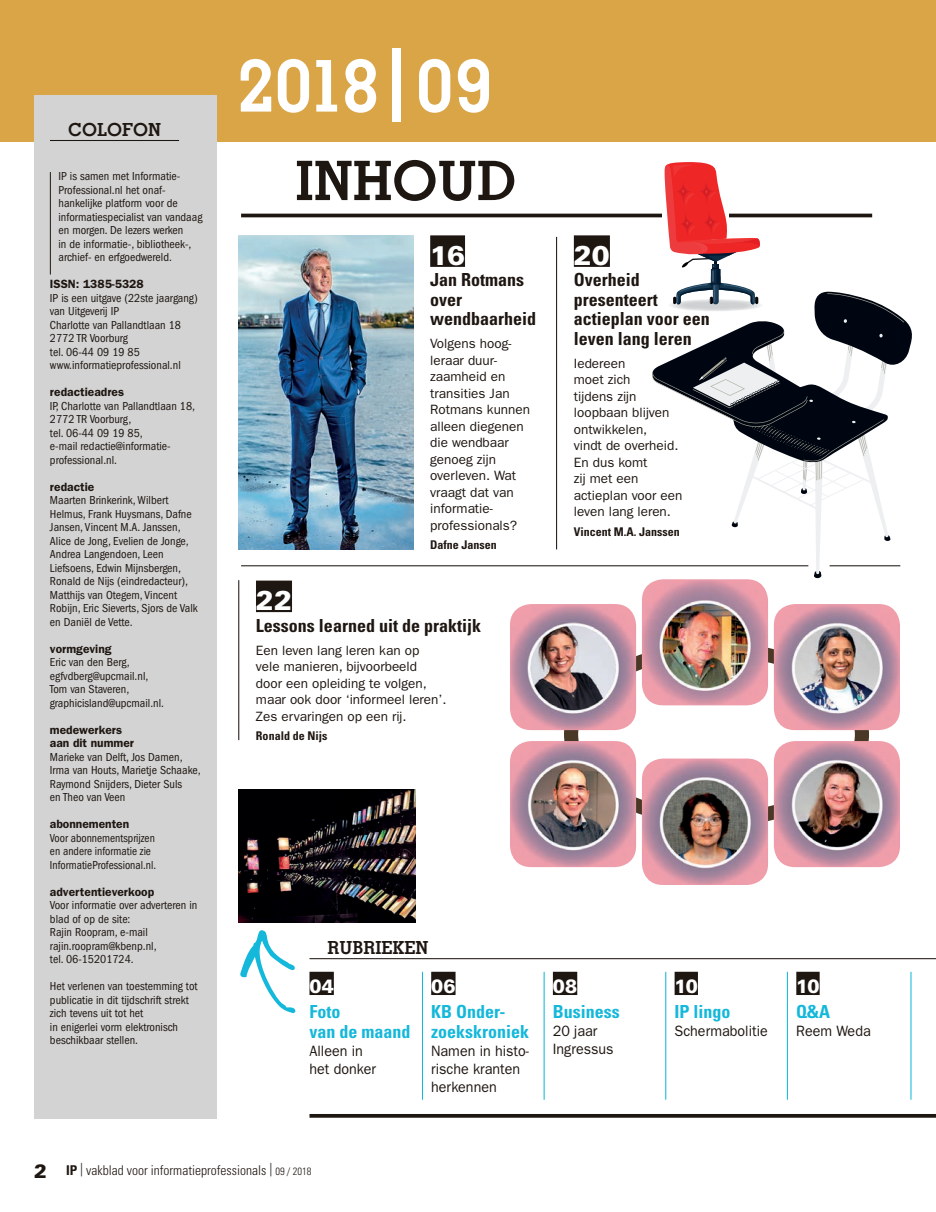
<style>
.page{position:relative;width:936px;height:1212px;background:#fff}
.page>*{position:absolute;margin:0;border:0;box-sizing:border-box;transform-origin:0 0}
.t1{font:700 73.05px "Memphis";letter-spacing:-.01em;color:#fff}
.t2{font:700 54.45px "Memphis";color:#1e1611}
.t3{font:900 27px "Univers";color:#fff}
.t4{font:900 19.2px "Univers";color:#fff;scale:.95 1}
.t5{font:700 condensed 18px/19.5px "Univers";color:#1e1611}
.t6{font:700 condensed 18px/19.5px "Univers";color:#14b8da}
.t7{font:700 18px "Memphis";color:#1e1611}
.t8{font:15px/18px "Franklin Gothic";color:#1e1611;scale:.95 1}
.t9{font:13.5px/16.5px "Franklin Gothic";color:#1e1611}
.t10{font:300 condensed 13.5px "Univers";color:#1e1611}
.t11{font:condensed 12px/13.5px "Franklin Gothic";color:#1e1611}
.t12{font:600 12px/13.5px "Franklin Gothic";color:#1e1611}
.t13{font:condensed 12px/13.5px "Franklin Gothic";color:#1e1611;scale:.95 1}
.t14{font:700 condensed 12px "Univers";color:#1e1611}
.s1{font-weight:800}
.s2{font-weight:900;font-stretch:normal;font-size:19.2px}
.s3{font-weight:700}
.s4{font-size:10.5px}
</style>
<div class="page">
<div style="left:0;top:0;width:935px;height:141px;background:#daa547"></div>
<div style="left:34px;top:96px;width:183px;height:1023px;background:#d3d3d3"></div>
<hr style="left:241px;top:565px;width:567px;height:1px;background:#1e1611">
<hr style="left:556px;top:237px;width:1px;height:312px;background:#1e1611">
<hr style="left:786px;top:972px;width:1px;height:128px;background:#14b8da">
<hr style="left:910px;top:972px;width:1px;height:128px;background:#14b8da">
<hr style="left:665px;top:972px;width:1px;height:128px;background:#14b8da">
<hr style="left:543px;top:972px;width:1px;height:128px;background:#14b8da">
<hr style="left:422px;top:972px;width:1px;height:128px;background:#14b8da">
<svg style="left:240px;top:930px;width:56px;height:83px"></svg>
<svg style="left:309px;top:1114px;width:626px;height:4px;background:#2d2520"></svg>
<div style="left:309px;top:972px;width:25px;height:23px;background:#1e1611"></div>
<div style="left:431px;top:972px;width:24px;height:23px;background:#1e1611"></div>
<div style="left:553px;top:972px;width:24px;height:23px;background:#1e1611"></div>
<div style="left:674px;top:972px;width:24px;height:23px;background:#1e1611"></div>
<div style="left:796px;top:972px;width:23px;height:23px;background:#1e1611"></div>
<hr style="left:309px;top:958px;width:626px;height:1px;background:#1e1611">
<div style="left:430px;top:235px;width:35px;height:32px;background:#1e1611"></div>
<div style="left:574px;top:235px;width:36px;height:32px;background:#1e1611"></div>
<hr style="left:241px;top:214px;width:631px;height:3px;background:#1e1611">
<hr style="left:50px;top:172px;width:1px;height:103px;background:#1e1611">
<hr style="left:50px;top:140px;width:129px;height:1px;background:#1e1611">
<img style="left:238px;top:236px;width:175px;height:313px">
<img style="left:510px;top:604px;width:126px;height:126px">
<img style="left:642px;top:579px;width:126px;height:126px">
<img style="left:773px;top:604px;width:126px;height:126px">
<img style="left:510px;top:741px;width:126px;height:126px">
<img style="left:642px;top:758px;width:126px;height:127px">
<img style="left:773px;top:741px;width:126px;height:126px">
<div style="left:256px;top:581px;width:36px;height:31px;background:#1e1611"></div>
<hr style="left:238px;top:580px;width:1px;height:160px;background:#1e1611">
<img style="left:238px;top:789px;width:178px;height:133px">
<svg style="left:650px;top:162px;width:262px;height:416px"></svg>
<h3 class="t7" style="left:68px;top:118px;width:94px">COLOFON</h3>
<p class="t11" style="left:58px;top:169px;width:145px">IP is samen met Informatie-<br>Professional.nl het onaf&shy;hankelijke platform voor de informatiespecialist van vandaag en morgen. De lezers werken<br>in de informatie-, bibliotheek-, archief- en erfgoedwereld.</p>
<p class="t12" style="left:50px;top:277px;width:95px">ISSN: 1385-5328</p>
<p class="t11" style="left:50px;top:291px;width:149px">IP is een uitgave (22ste jaargang) van Uitgeverij IP<br>Charlotte van Pallandtlaan 18<br>2772 TR Voorburg<br>tel. 06-44 09 19 85 www.informatieprofessional.nl</p>
<p class="t12" style="left:50px;top:385px;width:76px">redactieadres</p>
<p class="t11" style="left:50px;top:399px;width:147px">IP, Charlotte van Pallandtlaan 18,<br>2772 TR Voorburg,<br>tel. 06-44 09 19 85,<br>e-mail redactie@informatie&shy;professional.nl.</p>
<p class="t12" style="left:50px;top:479px;width:46px">redactie</p>
<p class="t11" style="left:50px;top:493px;width:149px">Maarten Brinkerink, Wilbert<br>Helmus, Frank Huysmans, Dafne<br>Jansen, Vincent M.A. Janssen,<br>Alice de Jong, Evelien de Jonge,<br>Andrea Langendoen, Leen<br>Liefsoens, Edwin Mijnsbergen,<br>Ronald de Nijs (eindredacteur),<br>Matthijs van Otegem, Vincent<br>Robijn, Eric Sieverts, Sjors de Valk en Daniël de Vette.</p>
<p class="t12" style="left:50px;top:641px;width:63px">vormgeving</p>
<p class="t11" style="left:50px;top:655px;width:116px">Eric van den Berg, egfvdberg@upcmail.nl,<br>Tom van Staveren, graphicisland@upcmail.nl.</p>
<p class="t12" style="left:50px;top:722px;width:86px">medewerkers aan dit nummer</p>
<p class="t11" style="left:50px;top:750px;width:152px">Marieke van Delft, Jos Damen,<br>Irma van Houts, Marietje Schaake,<br>Raymond Snijders, Dieter Suls<br>en Theo van Veen</p>
<p class="t12" style="left:50px;top:817px;width:81px">abonnementen</p>
<p class="t13" style="left:50px;top:831px;width:113px">Voor abonnementsprijzen en andere informatie zie<br>InformatieProfessional.nl.</p>
<p class="t12" style="left:50px;top:884px;width:106px">advertentieverkoop</p>
<p class="t11" style="left:50px;top:898px;width:149px">Voor informatie over adverteren in blad of op de site:<br>Rajin Roopram, e-mail rajin.roopram@kbenp.nl,<br>tel. 06-15201724.</p>
<p class="t11" style="left:50px;top:979px;width:149px">Het verlenen van toestemming tot publicatie in dit tijdschrift strekt zich tevens uit tot het<br>in enigerlei vorm elektronisch beschikbaar stellen.</p>
<h1 class="t1" style="left:238px;top:40px;width:255px">2018<span class="s1">|</span> 09</h1>
<h2 class="t2" style="left:295px;top:146px;width:222px">INHOUD</h2>
<h3 class="t3" style="left:430px;top:238px;width:36px">16</h3>
<h3 class="t5" style="left:430px;top:270px;width:108px">Jan Rotmans over wendbaarheid</h3>
<p class="t9" style="left:430px;top:336px;width:101px">Volgens hoog&shy;leraar duur&shy;zaamheid en transities Jan<br>Rotmans kunnen alleen diegenen die wendbaar genoeg zijn overleven. Wat vraagt dat van informatie&shy;professionals?</p>
<p class="t14" style="left:430px;top:538px;width:68px">Dafne Jansen</p>
<h3 class="t3" style="left:256px;top:583px;width:38px">22</h3>
<h3 class="t5" style="left:256px;top:615px;width:226px">Lessons learned uit de praktijk</h3>
<p class="t9" style="left:256px;top:642px;width:192px">Een leven lang leren kan op<br>vele manieren, bijvoorbeeld door een opleiding te volgen, maar ook door ‘informeel leren’.<br>Zes ervaringen op een rij.</p>
<p class="t14" style="left:256px;top:728px;width:73px">Ronald de Nijs</p>
<h3 class="t3" style="left:574px;top:238px;width:38px">20</h3>
<h3 class="t5" style="left:574px;top:270px;width:137px">Overheid presenteert actieplan voor een leven lang leren</h3>
<p class="t9" style="left:574px;top:355px;width:110px">Iedereen<br>moet zich<br>tijdens zijn loopbaan blijven ontwikkelen,<br>vindt de overheid.<br>En dus komt<br>zij met een actieplan voor een leven lang leren.</p>
<p class="t14" style="left:574px;top:524px;width:107px">Vincent M.A. Janssen</p>
<h3 class="t7" style="left:327px;top:936px;width:102px">RUBRIEKEN</h3>
<h3 class="t4" style="left:309px;top:974px;width:27px">04</h3>
<h3 class="t6" style="left:309px;top:1002px;width:102px">Foto<br>van de maand</h3>
<p class="t8" style="left:309px;top:1041px;width:71px">Alleen in het donker</p>
<h3 class="t4" style="left:431px;top:974px;width:27px">06</h3>
<h3 class="t6" style="left:431px;top:1002px;width:99px">KB Onder&shy;zoekskroniek</h3>
<p class="t8" style="left:431px;top:1041px;width:104px">Namen in histo&shy;rische kranten herkennen</p>
<h3 class="t4" style="left:553px;top:974px;width:27px">08</h3>
<h3 class="t6" style="left:553px;top:1002px;width:68px">Business</h3>
<p class="t8" style="left:553px;top:1022px;width:65px">20 jaar<br>Ingressus</p>
<h3 class="t4" style="left:674px;top:974px;width:26px">10</h3>
<h3 class="t6" style="left:674px;top:1002px;width:58px">IP lingo</h3>
<p class="t8" style="left:674px;top:1022px;width:100px">Schermabolitie</p>
<p class="t10" style="left:34px;top:1162px;width:279px"><span class="s2">2</span> <span class="s3">IP</span> | vakblad voor informatieprofessionals | <span class="s4">09 / 2018</span></p>
<h3 class="t4" style="left:796px;top:974px;width:26px">10</h3>
<h3 class="t6" style="left:796px;top:1002px;width:36px">Q&amp;A</h3>
<p class="t8" style="left:796px;top:1022px;width:80px">Reem Weda</p>
</div>
